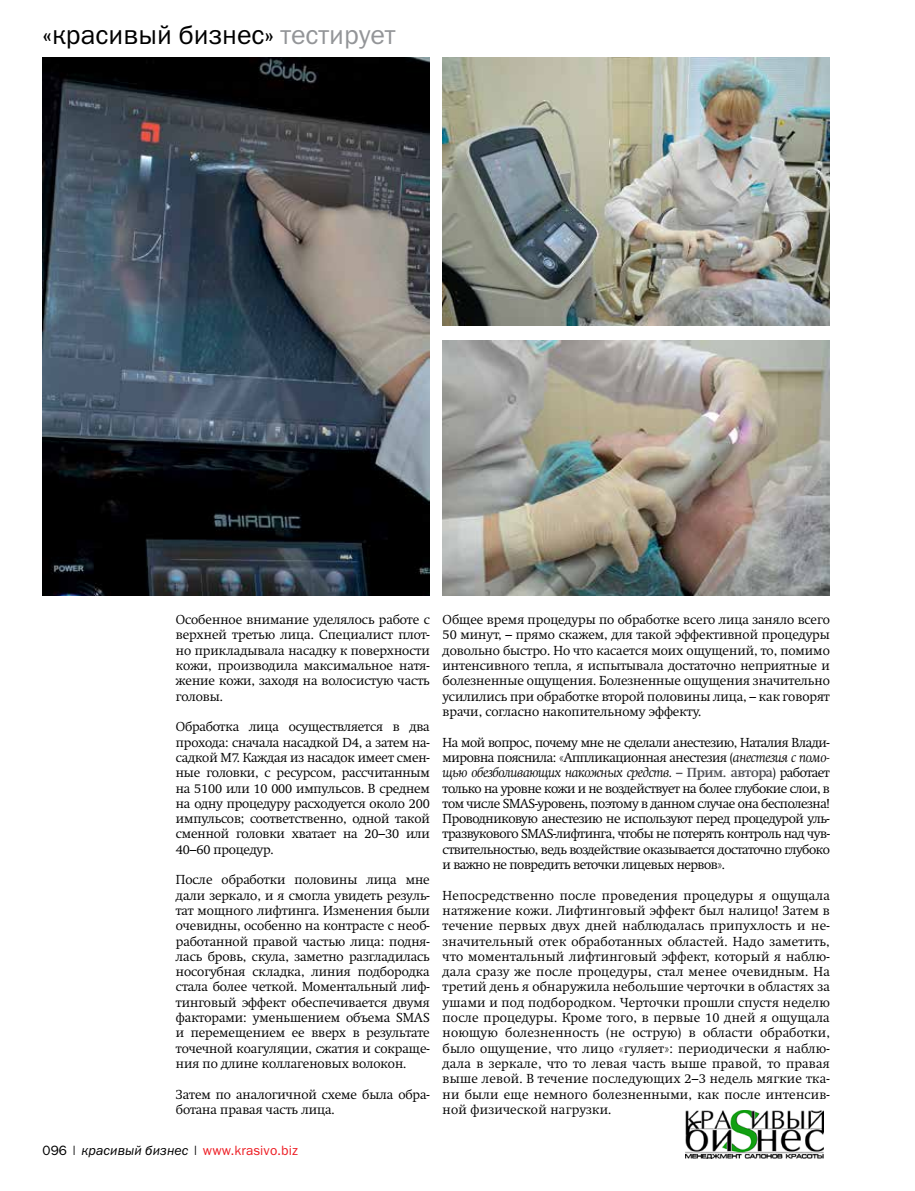
<style>
.page{position:relative;width:915px;height:1191px;background:#fff}
.page>*{position:absolute;margin:0;border:0;box-sizing:border-box;transform-origin:0 0}
.t1{font:27px "Franklin Gothic Book C";color:#000}
.t2{font:italic 13.5px "Swift Light C";letter-spacing:-.03em;color:#000}
.t3{font:13.5px "Franklin Gothic Book C";letter-spacing:.01em;color:#ed1d24}
.t4{font:12.9px/15.3px "Swift Light C";letter-spacing:-.01em;color:#000;text-align:justify}
.t5{font:12.9px/15.3px "Swift Light C";letter-spacing:-.03em;color:#000}
.s1{color:#939598}
.s2{color:#000}
.s3{font-style:italic;color:#000}
.s4{font-style:italic;font-size:13.5px}
.s5{font-family:"Swift C";font-weight:700;font-style:normal;font-size:12.9px;color:#525258}
.s6{font-style:normal;font-size:12.9px}
</style>
<div class="page">
<img style="left:43px;top:57px;width:386px;height:538px">
<img style="left:442px;top:57px;width:387px;height:269px">
<img style="left:442px;top:340px;width:387px;height:255px">
<img style="left:685px;top:1110px;width:138px;height:48px">
<p class="t1" style="left:43px;top:20px;width:354px">«красивый бизнес» <span class="s1">тестирует</span></p>
<p class="t4" style="left:176px;top:612px;width:255px">Особенное внимание уделялось работе с верхней третью лица. Специалист плот&shy;но прикладывала насадку к поверхности кожи, производила максимальное натя&shy;жение кожи, заходя на волосистую часть головы.</p>
<p class="t4" style="left:176px;top:719px;width:255px">Обработка лица осуществляется в два прохода: сначала насадкой D4, а затем на&shy;садкой M7. Каждая из насадок имеет смен&shy;ные головки, с ресурсом, рассчитанным на 5100 или 10 000 импульсов. В среднем на одну процедуру расходуется около 200 импульсов; соответственно, одной такой сменной головки хватает на 20–30 или 40–60 процедур.</p>
<p class="t4" style="left:176px;top:872px;width:255px">После обработки половины лица мне дали зеркало, и я смогла увидеть резуль&shy;тат мощного лифтинга. Изменения были очевидны, особенно на контрасте с необ&shy;работанной правой частью лица: подня&shy;лась бровь, скула, заметно разгладилась носогубная складка, линия подбородка стала более четкой. Моментальный лиф&shy;тинговый эффект обеспечивается двумя факторами: уменьшением объема SMAS и перемещением ее вверх в результате точечной коагуляции, сжатия и сокраще&shy;ния по длине коллагеновых волокон.</p>
<p class="t4" style="left:176px;top:1086px;width:255px">Затем по аналогичной схеме была обра&shy;ботана правая часть лица.</p>
<p class="t3" style="left:43px;top:1143px;width:257px"><span class="s2">096 |</span> <span class="s3">красивый бизнес</span> <span class="s2">|</span> www.krasivo.biz</p>
<p class="t4" style="left:442px;top:612px;width:388px">Общее время процедуры по обработке всего лица заняло всего 50 минут, – прямо скажем, для такой эффективной процедуры довольно быстро. Но что касается моих ощущений, то, помимо интенсивного тепла, я испытывала достаточно неприятные и болезненные ощущения. Болезненные ощущения значительно усилились при обработке второй половины лица, – как говорят врачи, согласно накопительному эффекту.</p>
<p class="t5" style="left:442px;top:734px;width:388px">На мой вопрос, почему мне не сделали анестезию, Наталия Влади&shy;мировна пояснила: «Аппликационная анестезия (<span class="s4">анестезия с помо-</span></p>
<p class="t2" style="left:442px;top:764px;width:388px">щью обезболивающих накожных средств. <span class="s5">– Прим. автора</span><span class="s6">) работает</span></p>
<p class="t4" style="left:442px;top:780px;width:388px">только на уровне кожи и не воздействует на более глубокие слои, в том числе SMAS-уровень, поэтому в данном случае она бесполезна!<br>Проводниковую анестезию не используют перед процедурой уль&shy;тразвукового SMAS-лифтинга, чтобы не потерять контроль над чув&shy;ствительностью, ведь воздействие оказывается достаточно глубоко и важно не повредить веточки лицевых нервов».</p>
<p class="t4" style="left:442px;top:887px;width:388px">Непосредственно после проведения процедуры я ощущала натяжение кожи. Лифтинговый эффект был налицо! Затем в течение первых двух дней наблюдалась припухлость и не&shy;значительный отек обработанных областей. Надо заметить, что моментальный лифтинговый эффект, который я наблю&shy;дала сразу же после процедуры, стал менее очевидным. На третий день я обнаружила небольшие черточки в областях за ушами и под подбородком. Черточки прошли спустя неделю после процедуры. Кроме того, в первые 10 дней я ощущала ноющую болезненность (не острую) в области обработки, было ощущение, что лицо «гуляет»: периодически я наблю&shy;дала в зеркале, что то левая часть выше правой, то правая выше левой. В течение последующих 2–3 недель мягкие тка&shy;ни были еще немного болезненными, как после интенсив&shy;ной физической нагрузки.</p>
</div>
